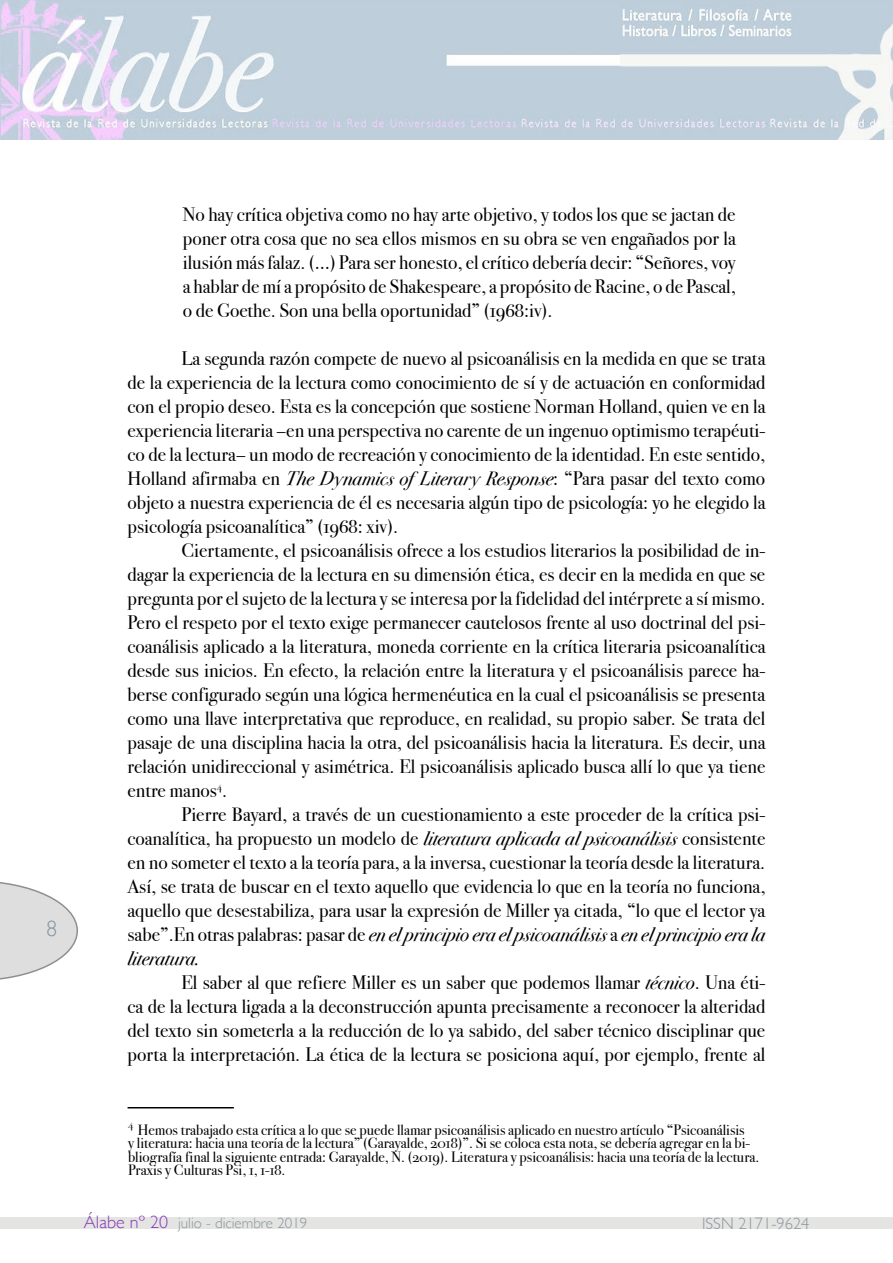
<style>
.page{position:relative;width:893px;height:1263px;background:#fff}
.page>*{position:absolute;margin:0;border:0;box-sizing:border-box;transform-origin:0 0}
.t1{font:300 22.5px "Gill Sans";color:#8a949d}
.t2{font:19.5px/24px "Bodoni Svty Two OSITCTT Book";color:#000;text-align:justify}
.t3{font:19.5px/24px "Bodoni Svty Two OSITCTT Book It";color:#000}
.t4{font:300 16.5px "Gill Sans";color:#8c959c}
.t5{font:15px/13.5px "Bodoni Svty Two OSITCTT Book";color:#000}
.t6{font:300 15px "Gill Sans";color:#8c959c}
.s1{font-family:"Bodoni Svty Two OSITCTT Book It"}
.s2{font-family:"Bodoni Svty Two OSITCTT Book"}
.s3{font-size:18px;color:#893ab6}
</style>
<div class="page">
<svg style="left:0;top:882px;width:78px;height:98px"></svg>
<div style="left:0;top:1218px;width:893px;height:11px;background:#e4e4e3"></div>
<img style="left:0;top:0;width:893px;height:139px">
<hr style="left:128px;top:1107px;width:106px;height:1px;background:#000">
<p class="t1" style="left:46px;top:911px;width:13px">8</p>
<p class="t2" style="left:183px;top:202px;width:554px">No hay crítica objetiva como no hay arte objetivo, y todos los que se jactan de poner otra cosa que no sea ellos mismos en su obra se ven engañados por la ilusión más falaz. (…) Para ser honesto, el crítico debería decir: “Señores, voy a hablar de mí a propósito de Shakespeare, a propósito de Racine, o de Pascal, o de Goethe. Son una bella oportunidad” (1968:iv).</p>
<p class="t2" style="left:128px;top:346px;width:639px;text-indent:54px">La segunda razón compete de nuevo al psicoanálisis en la medida en que se trata de la experiencia de la lectura como conocimiento de sí y de actuación en conformidad con el propio deseo. Esta es la concepción que sostiene Norman Holland, quien ve en la experiencia literaria –en una perspectiva no carente de un ingenuo optimismo terapéuti&shy;co de la lectura– un modo de recreación y conocimiento de la identidad. En este sentido, Holland afirmaba en <span class="s1">The Dynamics of Literary Response</span>: “Para pasar del texto como objeto a nuestra experiencia de él es necesaria algún tipo de psicología: yo he elegido la psicología psicoanalítica” (1968: xiv).</p>
<p class="t2" style="left:128px;top:538px;width:639px;text-indent:54px">Ciertamente, el psicoanálisis ofrece a los estudios literarios la posibilidad de in&shy;dagar la experiencia de la lectura en su dimensión ética, es decir en la medida en que se pregunta por el sujeto de la lectura y se interesa por la fidelidad del intérprete a sí mismo.<br>Pero el respeto por el texto exige permanecer cautelosos frente al uso doctrinal del psi&shy;coanálisis aplicado a la literatura, moneda corriente en la crítica literaria psicoanalítica desde sus inicios. En efecto, la relación entre la literatura y el psicoanálisis parece ha&shy;berse configurado según una lógica hermenéutica en la cual el psicoanálisis se presenta como una llave interpretativa que reproduce, en realidad, su propio saber. Se trata del pasaje de una disciplina hacia la otra, del psicoanálisis hacia la literatura. Es decir, una relación unidireccional y asimétrica. El psicoanálisis aplicado busca allí lo que ya tiene entre manos<sup>4</sup>.</p>
<p class="t2" style="left:128px;top:802px;width:639px;text-indent:54px">Pierre Bayard, a través de un cuestionamiento a este proceder de la crítica psi&shy;coanalítica, ha propuesto un modelo de <span class="s1">literatura aplicada al psicoanálisis</span> consistente en no someter el texto a la teoría para, a la inversa, cuestionar la teoría desde la literatura.<br>Así, se trata de buscar en el texto aquello que evidencia lo que en la teoría no funciona, aquello que desestabiliza, para usar la expresión de Miller ya citada, “lo que el lector ya</p>
<p class="t3" style="left:128px;top:922px;width:639px"><span class="s2">sabe”.En otras palabras: pasar de</span> en el principio era el psicoanálisis <span class="s2">a</span> en el principio era la literatura.</p>
<p class="t2" style="left:128px;top:970px;width:639px;text-indent:54px">El saber al que refiere Miller es un saber que podemos llamar <span class="s1">técnico</span>. Una éti&shy;ca de la lectura ligada a la deconstrucción apunta precisamente a reconocer la alteridad del texto sin someterla a la reducción de lo ya sabido, del saber técnico disciplinar que porta la interpretación. La ética de la lectura se posiciona aquí, por ejemplo, frente al</p>
<p class="t5" style="left:128px;top:1123px;width:633px"><sup>4</sup> Hemos trabajado esta crítica a lo que se puede llamar psicoanálisis aplicado en nuestro artículo “Psicoanálisis<br>y literatura: hacia una teoría de la lectura” (Garayalde, 2018)”. Si se coloca esta nota, se debería agregar en la bi&shy;bliografía final la siguiente entrada: Garayalde, N. (2019). Literatura y psicoanálisis: hacia una teoría de la lectura.<br>Praxis y Culturas Psi, 1, 1-18.</p>
<p class="t6" style="left:84px;top:1211px;width:225px"><span class="s3">Álabe nº 20</span> julio - diciembre 2019</p>
<p class="t4" style="left:702px;top:1211px;width:109px">ISSN 2171-9624</p>
</div>
